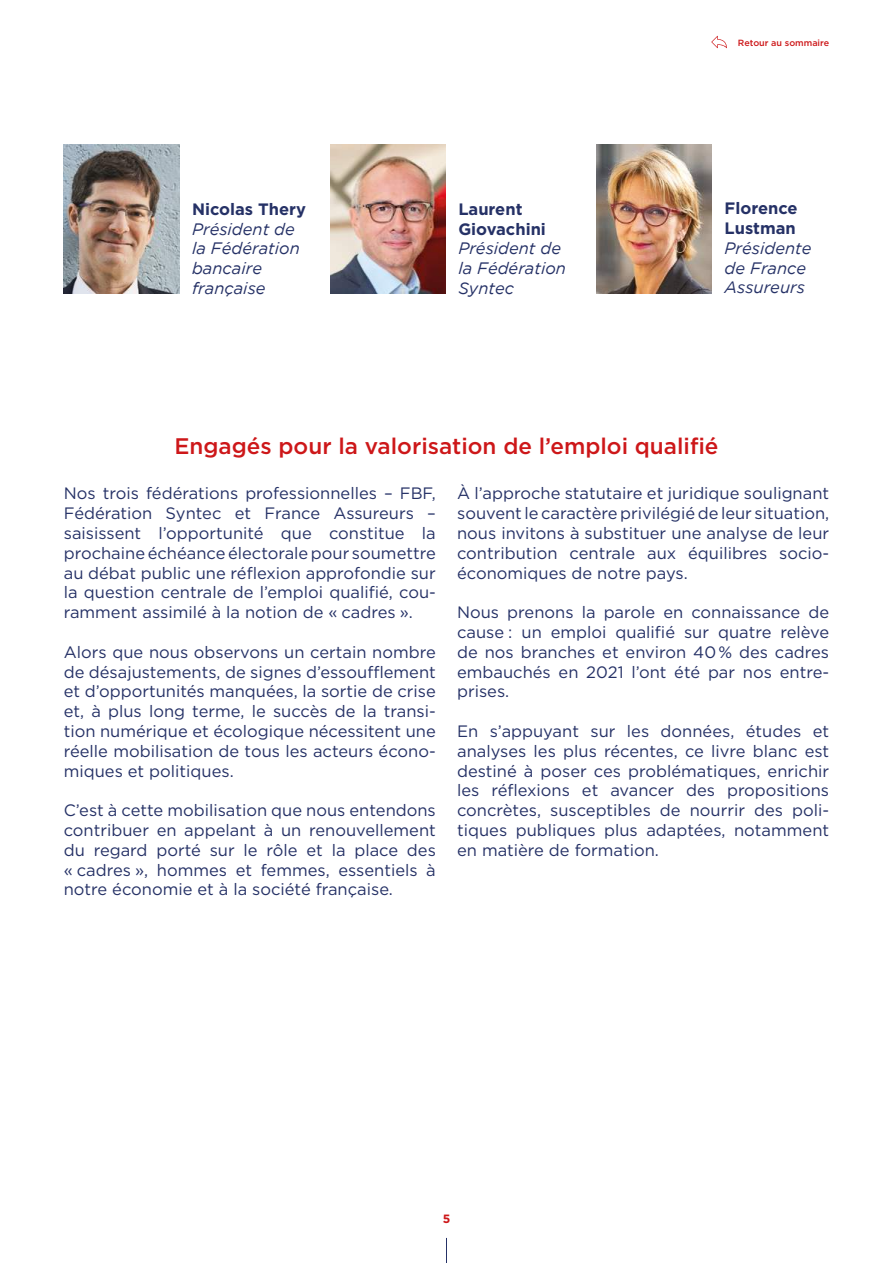
<style>
.page{position:relative;width:893px;height:1263px;background:#fff}
.page>*{position:absolute;margin:0;border:0;box-sizing:border-box;transform-origin:0 0}
.t1{font:500 22.5px "Gotham";color:#cd1719}
.t2{font:16.5px/19.8px "Gotham";color:#253166;text-align:justify}
.t3{font:italic 16.5px/19.8px "Gotham";color:#253166}
.t4{font:700 16.5px/19.8px "Gotham";color:#253166}
.t5{font:700 12px "Gotham";color:#cd1719}
.t6{font:500 9px "Gotham";color:#cd1719}
</style>
<div class="page">
<hr style="left:0;top:0;width:1px;height:1263px;background:#253166">
<img style="left:596px;top:145px;width:116px;height:149px">
<img style="left:330px;top:145px;width:115px;height:149px">
<img style="left:64px;top:145px;width:115px;height:149px">
<svg style="left:446px;top:1238px;width:1px;height:25px"></svg>
<svg style="left:711px;top:36px;width:16px;height:12px"></svg>
<p class="t4" style="left:192px;top:199px;width:115px">Nicolas Thery</p>
<p class="t3" style="left:192px;top:219px;width:109px">Président de la Fédération bancaire française</p>
<p class="t4" style="left:458px;top:199px;width:89px">Laurent<br>Giovachini</p>
<p class="t3" style="left:458px;top:239px;width:109px">Président de la Fédération<br>Syntec</p>
<p class="t6" style="left:738px;top:37px;width:93px">Retour au sommaire</p>
<p class="t4" style="left:725px;top:198px;width:75px">Florence<br>Lustman</p>
<p class="t3" style="left:725px;top:238px;width:88px">Présidente de France<br>Assureurs</p>
<h1 class="t1" style="left:174px;top:431px;width:545px">Engagés pour la valorisation de l’emploi qualifié</h1>
<p class="t2" style="left:64px;top:483px;width:374px">Nos trois fédérations professionnelles – FBF, Fédération Syntec et France Assureurs – saisissent l’opportunité que constitue la prochaine échéance électorale pour soumettre au débat public une réflexion approfondie sur la question centrale de l’emploi qualifié, cou&shy;ramment assimilé à la notion de « cadres ».</p>
<p class="t2" style="left:64px;top:642px;width:374px">Alors que nous observons un certain nombre de désajustements, de signes d’essoufflement et d’opportunités manquées, la sortie de crise et, à plus long terme, le succès de la transi&shy;tion numérique et écologique nécessitent une réelle mobilisation de tous les acteurs écono&shy;miques et politiques.</p>
<p class="t2" style="left:64px;top:800px;width:374px">C’est à cette mobilisation que nous entendons contribuer en appelant à un renouvellement du regard porté sur le rôle et la place des « cadres », hommes et femmes, essentiels à notre économie et à la société française.</p>
<p class="t2" style="left:457px;top:483px;width:374px">À l’approche statutaire et juridique soulignant souvent le caractère privilégié de leur situation, nous invitons à substituer une analyse de leur contribution centrale aux équilibres socio&shy;économiques de notre pays.</p>
<p class="t2" style="left:457px;top:602px;width:374px">Nous prenons la parole en connaissance de cause : un emploi qualifié sur quatre relève de nos branches et environ 40 % des cadres embauchés en 2021 l’ont été par nos entre&shy;prises.</p>
<p class="t2" style="left:457px;top:721px;width:374px">En s’appuyant sur les données, études et analyses les plus récentes, ce livre blanc est destiné à poser ces problématiques, enrichir les réflexions et avancer des propositions concrètes, susceptibles de nourrir des poli&shy;tiques publiques plus adaptées, notamment en matière de formation.</p>
<p class="t5" style="left:443px;top:1211px;width:9px">5</p>
</div>
